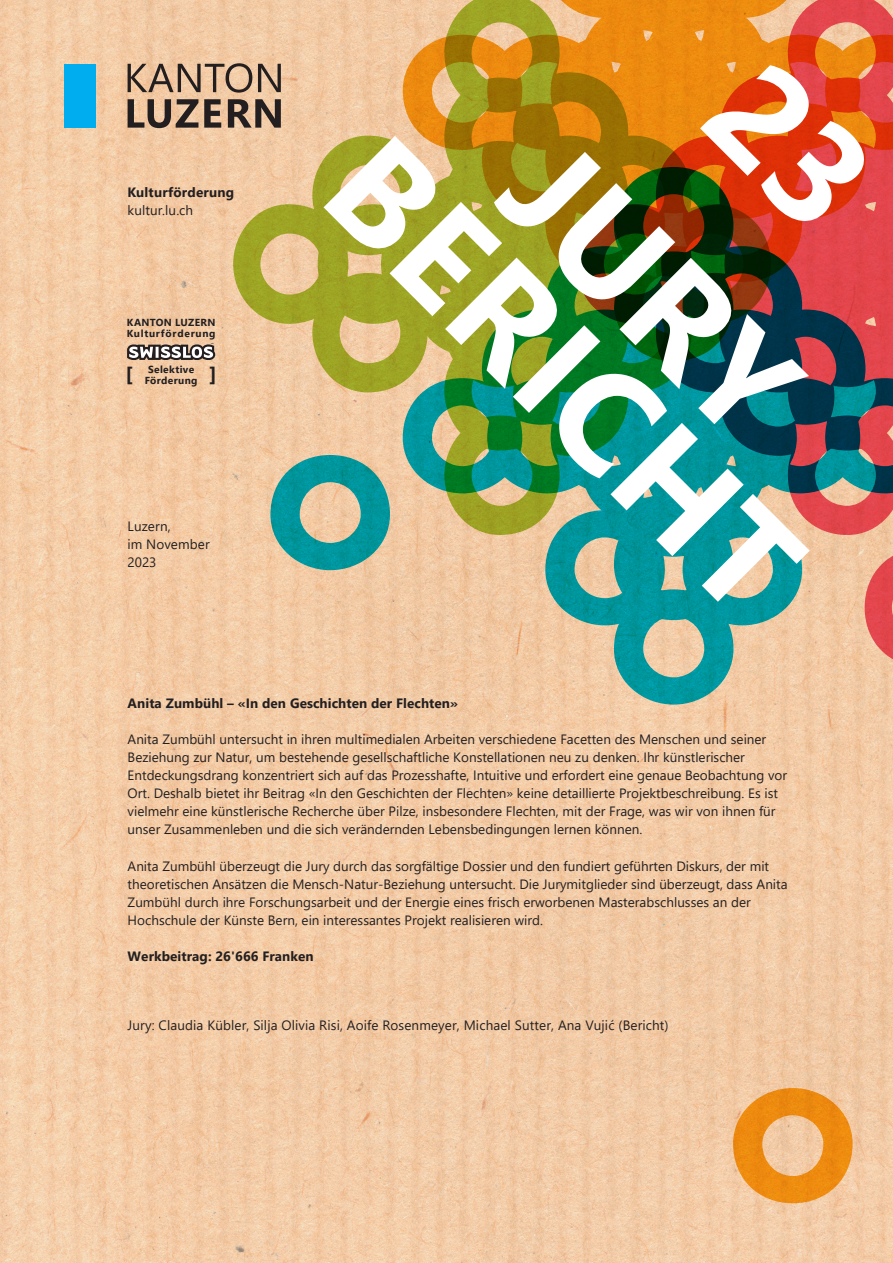
<style>
.page{position:relative;width:893px;height:1263px;background:#fff}
.page>*{position:absolute;margin:0;border:0;box-sizing:border-box;transform-origin:0 0}
.t1{font:700 144.3px "Segoe UI";color:#fff}
.t2{font:13.5px/18px "Segoe UI";color:#231f20}
.t3{font:700 13.5px "Segoe UI";letter-spacing:.005em;color:#231f20}
.t4{font:700 10.2px/10.8px "Segoe UI";letter-spacing:.065em;color:#231f20}
.t5{font:700 10.2px/10.8px "Segoe UI";letter-spacing:.035em;color:#231f20}
</style>
<div class="page">
<img style="left:0;top:0;width:893px;height:1263px">
<svg style="left:733px;top:1088px;width:120px;height:115px"></svg>
<div style="left:64px;top:64px;width:32px;height:64px;background:#00aeef"></div>
<svg style="left:127px;top:0;width:766px;height:705px"></svg>
<p class="t3" style="left:128px;top:179px;width:108px">Kulturförderung</p>
<p class="t2" style="left:128px;top:200px;width:67px">kultur.lu.ch</p>
<p class="t4" style="left:127px;top:317px;width:90px">KANTON LUZERN<br>Kulturförderung</p>
<p class="t5" style="left:125px;top:363px;width:74px;text-indent:23px">Selektive <sup>[</sup> Förderung</p>
<p class="t2" style="left:128px;top:516px;width:84px">Luzern,<br>im November<br>2023</p>
<h1 class="t1" style="left:624px;top:69px;width:349px;rotate:45deg">JURY</h1>
<h1 class="t1" style="left:448px;top:67px;width:602px;rotate:45deg">BERICHT</h1>
<p class="t3" style="left:128px;top:690px;width:332px">Anita Zumbühl – «In den Geschichten der Flechten»</p>
<p class="t2" style="left:128px;top:728px;width:661px">Anita Zumbühl untersucht in ihren multimedialen Arbeiten verschiedene Facetten des Menschen und seiner Beziehung zur Natur, um bestehende gesellschaftliche Konstellationen neu zu denken. Ihr künstlerischer Entdeckungsdrang konzentriert sich auf das Prozesshafte, Intuitive und erfordert eine genaue Beobachtung vor Ort. Deshalb bietet ihr Beitrag «In den Geschichten der Flechten» keine detaillierte Projektbeschreibung. Es ist vielmehr eine künstlerische Recherche über Pilze, insbesondere Flechten, mit der Frage, was wir von ihnen für unser Zusammenleben und die sich verändernden Lebensbedingungen lernen können.</p>
<p class="t2" style="left:128px;top:856px;width:661px">Anita Zumbühl überzeugt die Jury durch das sorgfältige Dossier und den fundiert geführten Diskurs, der mit theoretischen Ansätzen die Mensch-Natur-Beziehung untersucht. Die Jurymitglieder sind überzeugt, dass Anita Zumbühl durch ihre Forschungsarbeit und der Energie eines frisch erworbenen Masterabschlusses an der Hochschule der Künste Bern, ein interessantes Projekt realisieren wird.</p>
<p class="t3" style="left:128px;top:944px;width:188px">Werkbeitrag: 26'666 Franken</p>
<p class="t2" style="left:128px;top:1015px;width:543px">Jury: Claudia Kübler, Silja Olivia Risi, Aoife Rosenmeyer, Michael Sutter, Ana Vujić (Bericht)</p>
</div>
